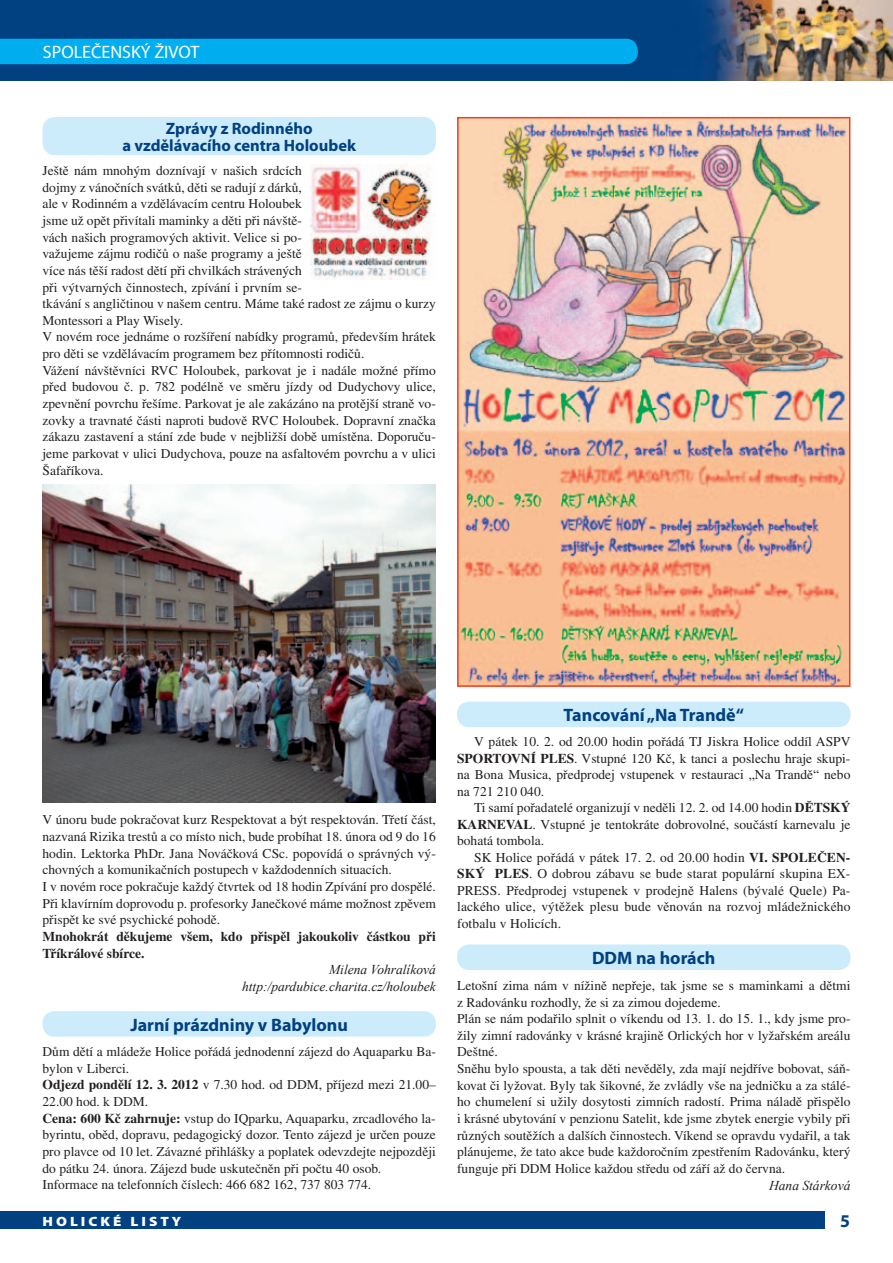
<style>
.page{position:relative;width:893px;height:1263px;background:#fff}
.page>*{position:absolute;margin:0;border:0;box-sizing:border-box;transform-origin:0 0}
.t1{font:700 18px "Myriad Pro";color:#014081}
.t2{font:18px "Myriad Pro";color:#fff}
.t3{font:700 16.5px/16.5px "Myriad Pro";color:#014081;text-align:center}
.t4{font:13.5px/16.6px "Times CE";color:#231f20}
.t5{font:700 13.5px/16.6px "Times CE";color:#231f20}
.t6{font:italic 13.5px/16.6px "Times New Roman";color:#231f20;text-align:right}
.t7{font:900 13.5px "Myriad Pro";letter-spacing:.2em;color:#fff;scale:1.11 1}
.s1{font-weight:700}
</style>
<div class="page">
<div style="left:0;top:0;width:893px;height:81px;background:#014081"></div>
<div style="left:0;top:39px;width:638px;height:25px;background:#00aeef"></div>
<div style="left:0;top:1212px;width:825px;height:17px;background:#014081"></div>
<div style="left:457px;top:944px;width:393px;height:26px;background:#ccecfb;border-radius:12px"></div>
<div style="left:43px;top:1011px;width:393px;height:26px;background:#ccecfb;border-radius:12px"></div>
<div style="left:43px;top:117px;width:393px;height:38px;background:#ccecfb;border-radius:13px"></div>
<div style="left:457px;top:702px;width:393px;height:25px;background:#ccecfb;border-radius:12px"></div>
<img style="left:310px;top:165px;width:126px;height:115px">
<img style="left:43px;top:485px;width:393px;height:317px">
<img style="left:457px;top:117px;width:393px;height:570px">
<img style="left:704px;top:0;width:189px;height:81px">
<h1 class="t2" style="left:43px;top:41px;width:158px">SPOLEČENSKÝ ŽIVOT</h1>
<p class="t3" style="left:122px;top:120px;width:235px">Zprávy z Rodinného<br>a vzdělávacího centra Holoubek</p>
<p class="t4" style="left:43px;top:162px;width:395px">Ještě nám mnohým doznívají v našich srdcích<br>dojmy z vánočních svátků, děti se radují z dárků,<br>ale v Rodinném a vzdělávacím centru Holoubek<br>jsme už opět přivítali maminky a děti při návště-<br>vách našich programových aktivit. Velice si po-<br>važujeme zájmu rodičů o naše programy a ještě<br>více nás těší radost dětí při chvilkách strávených<br>při výtvarných činnostech, zpívání i prvním se-<br>tkávání s angličtinou v našem centru. Máme také radost ze zájmu o kurzy Montessori a Play Wisely.<br>V novém roce jednáme o rozšíření nabídky programů, především hrátek pro děti se vzdělávacím programem bez přítomnosti rodičů.<br>Vážení návštěvníci RVC Holoubek, parkovat je i nadále možné přímo před budovou č. p. 782 podélně ve směru jízdy od Dudychovy ulice, zpevnění povrchu řešíme. Parkovat je ale zakázáno na protější straně vo&shy;zovky a travnaté části naproti budově RVC Holoubek. Dopravní značka zákazu zastavení a stání zde bude v nejbližší době umístěna. Doporuču&shy;jeme parkovat v ulici Dudychova, pouze na asfaltovém povrchu a v ulici Šafaříkova.</p>
<p class="t4" style="left:43px;top:811px;width:395px">V únoru bude pokračovat kurz Respektovat a být respektován. Třetí část, nazvaná Rizika trestů a co místo nich, bude probíhat 18. února od 9 do 16 hodin. Lektorka PhDr. Jana Nováčková CSc. popovídá o správných vý&shy;chovných a komunikačních postupech v každodenních situacích.<br>I v novém roce pokračuje každý čtvrtek od 18 hodin Zpívání pro dospělé.<br>Při klavírním doprovodu p. profesorky Janečkové máme možnost zpěvem přispět ke své psychické pohodě.</p>
<p class="t5" style="left:43px;top:928px;width:395px">Mnohokrát děkujeme všem, kdo přispěl jakoukoliv částkou při<br>Tříkrálové sbírce.</p>
<p class="t6" style="left:242px;top:961px;width:195px">Milena Vohralíková http:/pardubice.charita.cz/holoubek</p>
<h1 class="t1" style="left:130px;top:1013px;width:219px">Jarní prázdniny v Babylonu</h1>
<p class="t4" style="left:43px;top:1043px;width:395px">Dům dětí a mládeže Holice pořádá jednodenní zájezd do Aquaparku Ba&shy;bylon v Liberci.<br><span class="s1">Odjezd pondělí 12. 3. 2012</span> v 7.30 hod. od DDM, příjezd mezi 21.00– 22.00 hod. k DDM.<br><span class="s1">Cena: 600 Kč zahrnuje:</span> vstup do IQparku, Aquaparku, zrcadlového la&shy;byrintu, oběd, dopravu, pedagogický dozor. Tento zájezd je určen pouze pro plavce od 10 let. Závazné přihlášky a poplatek odevzdejte nejpozději do pátku 24. února. Zájezd bude uskutečněn při počtu 40 osob.<br>Informace na telefonních číslech: 466 682 162, 737 803 774.</p>
<h1 class="t1" style="left:564px;top:703px;width:182px">Tancování „Na Trandě“</h1>
<p class="t4" style="left:457px;top:733px;width:395px;text-align:justify;text-indent:17px">V pátek 10. 2. od 20.00 hodin pořádá TJ Jiskra Holice oddíl ASPV <span class="s1">SPORTOVNÍ PLES</span>. Vstupné 120 Kč, k tanci a poslechu hraje skupi&shy;na Bona Musica, předprodej vstupenek v restauraci „Na Trandě“ nebo na 721 210 040.</p>
<p class="t4" style="left:457px;top:799px;width:395px;text-align:justify;text-indent:17px">Ti samí pořadatelé organizují v neděli 12. 2. od 14.00 hodin <span class="s1">DĚTSKÝ KARNEVAL</span>. Vstupné je tentokráte dobrovolné, součástí karnevalu je bohatá tombola.</p>
<p class="t4" style="left:457px;top:849px;width:395px;text-align:justify;text-indent:17px">SK Holice pořádá v pátek 17. 2. od 20.00 hodin <span class="s1">VI. SPOLEČEN-SKÝ PLES</span>. O dobrou zábavu se bude starat populární skupina EX-PRESS. Předprodej vstupenek v prodejně Halens (bývalé Quele) Pa&shy;lackého ulice, výtěžek plesu bude věnován na rozvoj mládežnického fotbalu v Holicích.</p>
<h1 class="t1" style="left:592px;top:946px;width:125px">DDM na horách</h1>
<p class="t4" style="left:457px;top:977px;width:395px">Letošní zima nám v nížině nepřeje, tak jsme se s maminkami a dětmi z Radovánku rozhodly, že si za zimou dojedeme.<br>Plán se nám podařilo splnit o víkendu od 13. 1. do 15. 1., kdy jsme pro&shy;žily zimní radovánky v krásné krajině Orlických hor v lyžařském areálu Deštné.<br>Sněhu bylo spousta, a tak děti nevěděly, zda mají nejdříve bobovat, sáň&shy;kovat či lyžovat. Byly tak šikovné, že zvládly vše na jedničku a za stálé&shy;ho chumelení si užily dosytosti zimních radostí. Prima náladě přispělo i krásné ubytování v penzionu Satelit, kde jsme zbytek energie vybily při různých soutěžích a dalších činnostech. Víkend se opravdu vydařil, a tak plánujeme, že tato akce bude každoročním zpestřením Radovánku, který funguje při DDM Holice každou středu od září až do června.</p>
<p class="t6" style="left:769px;top:1176px;width:83px">Hana Stárková</p>
<p class="t7" style="left:43px;top:1212px;width:127px">HOLICKÉ LISTY</p>
<h1 class="t1" style="left:840px;top:1209px;width:11px">5</h1>
</div>
